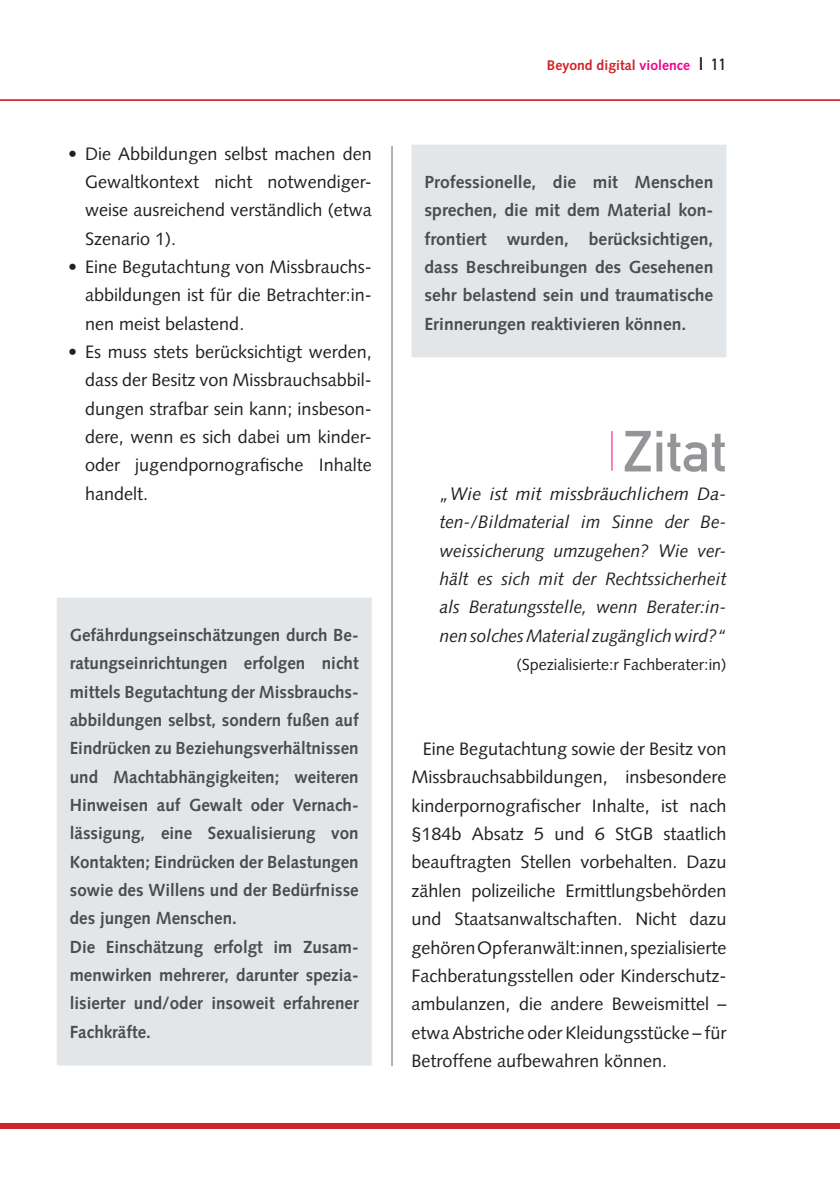
<style>
.page{position:relative;width:840px;height:1191px;background:#fff}
.page>*{position:absolute;margin:0;border:0;box-sizing:border-box;transform-origin:0 0}
.Fließtext{font:57px "DIN Mittelschrift Std";color:#939598}
.Fließtext-2{font:18px/28.4px "Syntax LT Std";color:#231f20;text-align:justify}
.Fließtext_ohne_Einsc{font:18px/28.4px "Syntax LT Std";color:#231f20;text-align:justify}
.Grün_Zitate{font:italic 18px/28.4px "Syntax LT Std";color:#231f20;text-align:justify}
.Beige_QS{font:700 17.6px/28.4px "Syntax LT Std";color:#4b4c4d;text-align:justify}
.Fließtext_ohne_Einsc-2{font:16px "Syntax LT Std";color:#231f20}
.t1{font:700 14px "Syntax LT Std";color:#d1232a}
.s1{color:#ed028c}
.s2{font-family:"DIN Mittelschrift Std";font-weight:400;font-size:18px;color:#231f20}
.s3{font-family:"DIN Mittelschrift Std";font-weight:400;font-size:16px;color:#231f20}
</style>
<div class="page">
<div style="left:0;top:1123px;width:839px;height:5px;background:#d1232a"></div>
<hr style="left:0;top:99px;width:839px;height:2px;background:#d1232a">
<hr style="left:391px;top:146px;width:1px;height:920px;background:#231f20">
<div style="left:58px;top:598px;width:312px;height:466px;background:#e3e6e8"></div>
<div style="left:57px;top:597px;width:314px;height:468px;border:2px solid #e3e6e8"></div>
<div style="left:412px;top:145px;width:313px;height:211px;background:#e3e6e8"></div>
<div style="left:411px;top:145px;width:315px;height:212px;border:2px solid #e3e6e8"></div>
<hr style="left:611px;top:431px;width:1px;height:40px;background:#ed028c">
<p class="Fließtext_ohne_Einsc" style="left:68px;top:139px;width:305px">• Die Abbildungen selbst machen den</p>
<p class="Fließtext_ohne_Einsc" style="left:85px;top:167px;width:288px">Gewaltkontext nicht notwendiger&shy;weise ausreichend verständlich (etwa Szenario 1).</p>
<p class="Fließtext_ohne_Einsc" style="left:68px;top:253px;width:305px">• Eine Begutachtung von Missbrauchs-</p>
<p class="Fließtext_ohne_Einsc" style="left:85px;top:281px;width:288px">abbildungen ist für die Betrachter:in&shy;nen meist belastend.</p>
<p class="Fließtext_ohne_Einsc" style="left:68px;top:338px;width:305px">• Es muss stets berücksichtigt werden,</p>
<p class="Fließtext_ohne_Einsc" style="left:85px;top:366px;width:288px">dass der Besitz von Missbrauchsabbil&shy;dungen strafbar sein kann; insbeson&shy;dere, wenn es sich dabei um kinder&shy;oder jugendpornografische Inhalte handelt.</p>
<p class="Beige_QS" style="left:70px;top:620px;width:290px">Gefährdungseinschätzungen durch Be&shy;ratungseinrichtungen erfolgen nicht mittels Begutachtung der Missbrauchs&shy;abbildungen selbst, sondern fußen auf Eindrücken zu Beziehungsverhältnissen und Machtabhängigkeiten; weiteren Hinweisen auf Gewalt oder Vernach&shy;lässigung, eine Sexualisierung von Kontakten; Eindrücken der Belastungen sowie des Willens und der Bedürfnisse des jungen Menschen.</p>
<p class="Beige_QS" style="left:70px;top:932px;width:290px">Die Einschätzung erfolgt im Zusam&shy;menwirken mehrerer, darunter spezia&shy;lisierter und/oder insoweit erfahrener Fachkräfte.</p>
<p class="t1" style="left:546px;top:57px;width:181px">Beyond digital <span class="s1">violence</span> <span class="s2">I</span> <span class="s3">11</span></p>
<p class="Beige_QS" style="left:424px;top:168px;width:290px">Professionelle, die mit Menschen sprechen, die mit dem Material kon&shy;frontiert wurden, berücksichtigen, dass Beschreibungen des Gesehenen sehr belastend sein und traumatische Erinnerungen reaktivieren können.</p>
<p class="Fließtext" style="left:622px;top:418px;width:105px">Zitat</p>
<p class="Grün_Zitate" style="left:439px;top:479px;width:288px">„Wie ist mit missbräuchlichem Da&shy;ten-/Bildmaterial im Sinne der Be&shy;weissicherung umzugehen? Wie ver&shy;hält es sich mit der Rechtssicherheit als Beratungsstelle, wenn Berater:in&shy;nen solches Material zugänglich wird?“</p>
<p class="Fließtext_ohne_Einsc-2" style="left:516px;top:655px;width:211px">(Spezialisierte:r Fachberater:in)</p>
<p class="Fließtext-2" style="left:411px;top:734px;width:316px;text-indent:11px">Eine Begutachtung sowie der Besitz von Missbrauchsabbildungen, insbesondere kinderpornografischer Inhalte, ist nach §184b Absatz 5 und 6 StGB staatlich beauftragten Stellen vorbehalten. Dazu zählen polizeiliche Ermittlungsbehörden und Staatsanwaltschaften. Nicht dazu gehören Opferanwält:innen, spezialisierte Fachberatungsstellen oder Kinderschutz&shy;ambulanzen, die andere Beweismittel – etwa Abstriche oder Kleidungsstücke – für Betroffene aufbewahren können.</p>
</div>
